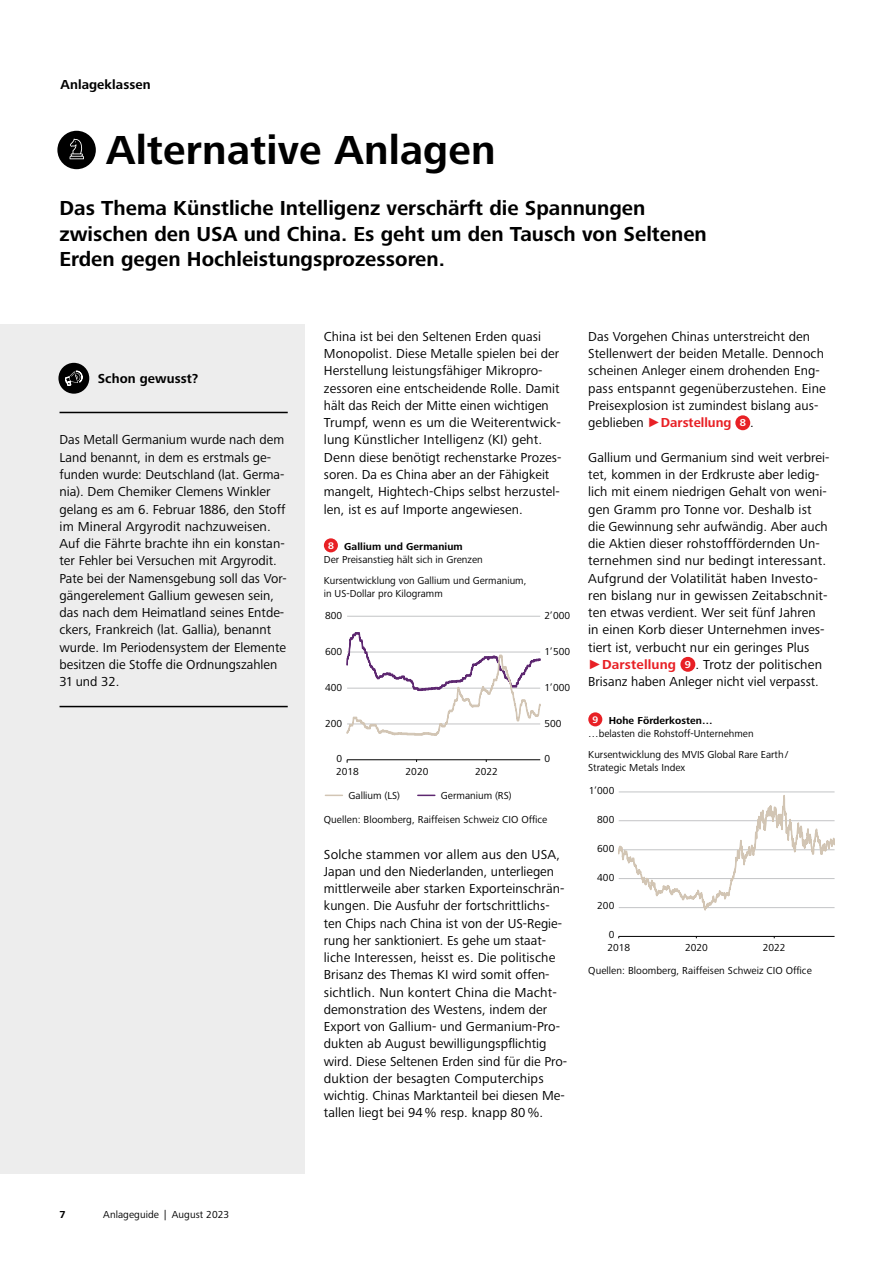
<style>
.page{position:relative;width:893px;height:1263px;background:#fff}
.page>*{position:absolute;margin:0;border:0;box-sizing:border-box;transform-origin:0 0}
.t1{font:700 42px "Frutiger Next LTW1 G";letter-spacing:.005em;color:#000}
.t2{font:700 21px/25.5px "Frutiger Next LTW1 G";color:#000}
.t3{font:13.5px/17.2px "Frutiger Next LTW1 G";letter-spacing:.005em;color:#000}
.t4{font:700 13.5px "Frutiger Next LTW1 G";letter-spacing:.005em;color:#000}
.t5{font:10.5px/13.5px "Frutiger Next LTW1 G";color:#000}
.t6{font:700 10.5px "Frutiger Next LTW1 G";color:#000}
.s1{font-weight:700;font-size:9.9px;color:#fff}
.s2{font-weight:700}
.s3{font-family:"Arial";color:#e82025}
.s4{font-weight:700;color:#e82025}
.s5{font-weight:700;font-size:10.5px;color:#fff}
</style>
<div class="page">
<div style="left:57px;top:131px;width:39px;height:38px;background:#000;border-radius:50%"></div>
<svg style="left:70px;top:139px;width:14px;height:20px"></svg>
<div style="left:735px;top:415px;width:15px;height:15px;background:#e82025;border-radius:50%"></div>
<div style="left:680px;top:657px;width:15px;height:15px;background:#e82025;border-radius:50%"></div>
<div style="left:324px;top:538px;width:14px;height:14px;background:#e82025;border-radius:50%"></div>
<svg style="left:418px;top:795px;width:17px;height:1px"></svg>
<svg style="left:325px;top:795px;width:17px;height:1px"></svg>
<hr style="left:347px;top:616px;width:193px;height:1px;background:#c3c4c6">
<hr style="left:347px;top:759px;width:193px;height:1px;background:#020202">
<svg style="left:347px;top:632px;width:193px;height:104px"></svg>
<div style="left:588px;top:712px;width:14px;height:14px;background:#e82025;border-radius:50%"></div>
<hr style="left:619px;top:936px;width:215px;height:1px;background:#020202">
<svg style="left:618px;top:792px;width:217px;height:119px"></svg>
<div style="left:0;top:324px;width:305px;height:850px;background:#ededed"></div>
<div style="left:58px;top:363px;width:31px;height:31px;background:#000;border-radius:50%"></div>
<svg style="left:65px;top:371px;width:17px;height:15px"></svg>
<hr style="left:60px;top:412px;width:228px;height:1px;background:#000">
<hr style="left:60px;top:706px;width:228px;height:1px;background:#000">
<p class="t4" style="left:61px;top:77px;width:92px">Anlageklassen</p>
<h1 class="t1" style="left:106px;top:126px;width:391px">Alternative Anlagen</h1>
<h2 class="t2" style="left:60px;top:196px;width:649px">Das Thema Künstliche Intelligenz verschärft die Spannungen zwischen den USA und China. Es geht um den Tausch von Seltenen<br>Erden gegen Hochleistungsprozessoren.</h2>
<p class="t4" style="left:98px;top:371px;width:102px">Schon gewusst?</p>
<p class="t3" style="left:60px;top:432px;width:229px">Das Metall Germanium wurde nach dem Land benannt, in dem es erstmals ge&shy;funden wurde: Deutschland (lat. Germa&shy;nia). Dem Chemiker Clemens Winkler gelang es am 6. Februar 1886, den Stoff im Mineral Argyrodit nachzuweisen.<br>Auf die Fährte brachte ihn ein konstan&shy;ter Fehler bei Versuchen mit Argyrodit.<br>Pate bei der Namensgebung soll das Vor&shy;gängerelement Gallium gewesen sein, das nach dem Heimatland seines Entde&shy;ckers, Frankreich (lat. Gallia), benannt wurde. Im Periodensystem der Elemente besitzen die Stoffe die Ordnungszahlen 31 und 32.</p>
<p class="t6" style="left:60px;top:1209px;width:8px">7</p>
<p class="t5" style="left:103px;top:1208px;width:127px">Anlageguide | August 2023</p>
<p class="t3" style="left:324px;top:328px;width:239px">China ist bei den Seltenen Erden quasi Monopolist. Diese Metalle spielen bei der Herstellung leistungsfähiger Mikropro&shy;zessoren eine entscheidende Rolle. Damit hält das Reich der Mitte einen wichtigen Trumpf, wenn es um die Weiterentwick&shy;lung Künstlicher Intelligenz (KI) geht.<br>Denn diese benötigt rechenstarke Prozes&shy;soren. Da es China aber an der Fähigkeit mangelt, Hightech-Chips selbst herzustel&shy;len, ist es auf Importe angewiesen.</p>
<p class="t5" style="left:324px;top:540px;width:160px;text-indent:4px"><span class="s1">8</span> <span class="s2">Gallium und Germanium<br></span>Der Preisanstieg hält sich in Grenzen</p>
<p class="t5" style="left:324px;top:574px;width:204px">Kursentwicklung von Gallium und Germanium, in US-Dollar pro Kilogramm</p>
<p class="t5" style="left:325px;top:609px;width:19px">800</p>
<p class="t5" style="left:325px;top:645px;width:19px">600</p>
<p class="t5" style="left:325px;top:681px;width:19px">400</p>
<p class="t5" style="left:325px;top:716px;width:19px">200</p>
<p class="t5" style="left:336px;top:752px;width:7px">0</p>
<p class="t5" style="left:336px;top:765px;width:24px">2018</p>
<p class="t5" style="left:406px;top:765px;width:24px">2020</p>
<p class="t5" style="left:475px;top:765px;width:24px">2022</p>
<p class="t5" style="left:349px;top:789px;width:53px">Gallium (LS)</p>
<p class="t5" style="left:441px;top:789px;width:72px">Germanium (RS)</p>
<p class="t5" style="left:545px;top:609px;width:27px">2’000</p>
<p class="t5" style="left:545px;top:645px;width:27px">1’500</p>
<p class="t5" style="left:545px;top:681px;width:27px">1’000</p>
<p class="t5" style="left:545px;top:716px;width:19px">500</p>
<p class="t5" style="left:545px;top:752px;width:7px">0</p>
<p class="t5" style="left:324px;top:813px;width:225px">Quellen: Bloomberg, Raiffeisen Schweiz CIO Office</p>
<p class="t3" style="left:324px;top:846px;width:245px">Solche stammen vor allem aus den USA, Japan und den Niederlanden, unterliegen mittlerweile aber starken Exporteinschrän&shy;kungen. Die Ausfuhr der fortschrittlichs&shy;ten Chips nach China ist von der US-Regie&shy;rung her sanktioniert. Es gehe um staat&shy;liche Interessen, heisst es. Die politische Brisanz des Themas KI wird somit offen&shy;sichtlich. Nun kontert China die Macht&shy;demonstration des Westens, indem der Export von Gallium- und Germanium-Pro&shy;dukten ab August bewilligungspflichtig wird. Diese Seltenen Erden sind für die Pro&shy;duktion der besagten Computerchips wichtig. Chinas Marktanteil bei diesen Me&shy;tallen liegt bei 94% resp. knapp 80%.</p>
<p class="t3" style="left:588px;top:328px;width:239px">Das Vorgehen Chinas unterstreicht den Stellenwert der beiden Metalle. Dennoch scheinen Anleger einem drohenden Eng&shy;pass entspannt gegenüberzustehen. Eine Preisexplosion ist zumindest bislang aus&shy;geblieben <span class="s3">►</span><span class="s4">Darstellung</span> <span class="s5">8</span> .</p>
<p class="t3" style="left:588px;top:449px;width:243px">Gallium und Germanium sind weit verbrei&shy;tet, kommen in der Erdkruste aber ledig&shy;lich mit einem niedrigen Gehalt von weni&shy;gen Gramm pro Tonne vor. Deshalb ist die Gewinnung sehr aufwändig. Aber auch die Aktien dieser rohstofffördernden Un&shy;ternehmen sind nur bedingt interessant.<br>Aufgrund der Volatilität haben Investo&shy;ren bislang nur in gewissen Zeitabschnit&shy;ten etwas verdient. Wer seit fünf Jahren in einen Korb dieser Unternehmen inves&shy;tiert ist, verbucht nur ein geringes Plus <span class="s3">►</span><span class="s4">Darstellung</span> <span class="s5">9</span> . Trotz der politischen Brisanz haben Anleger nicht viel verpasst.</p>
<p class="t5" style="left:588px;top:714px;width:167px;text-indent:4px"><span class="s1">9</span> <span class="s2">Hohe Förderkosten… </span>…belasten die Rohstoff-Unternehmen</p>
<p class="t5" style="left:588px;top:748px;width:201px">Kursentwicklung des MVIS Global Rare Earth/<br>Strategic Metals Index</p>
<p class="t5" style="left:589px;top:784px;width:27px">1’000</p>
<p class="t5" style="left:597px;top:813px;width:19px">800</p>
<p class="t5" style="left:597px;top:842px;width:19px">600</p>
<p class="t5" style="left:597px;top:871px;width:19px">400</p>
<p class="t5" style="left:597px;top:899px;width:19px">200</p>
<p class="t5" style="left:609px;top:928px;width:7px">0</p>
<p class="t5" style="left:588px;top:937px;width:225px;line-height:22.6px;text-indent:175px">2022<br>Quellen: Bloomberg, Raiffeisen Schweiz CIO Office</p>
<p class="t5" style="left:607px;top:941px;width:24px">2018</p>
<p class="t5" style="left:685px;top:941px;width:24px">2020</p>
</div>
